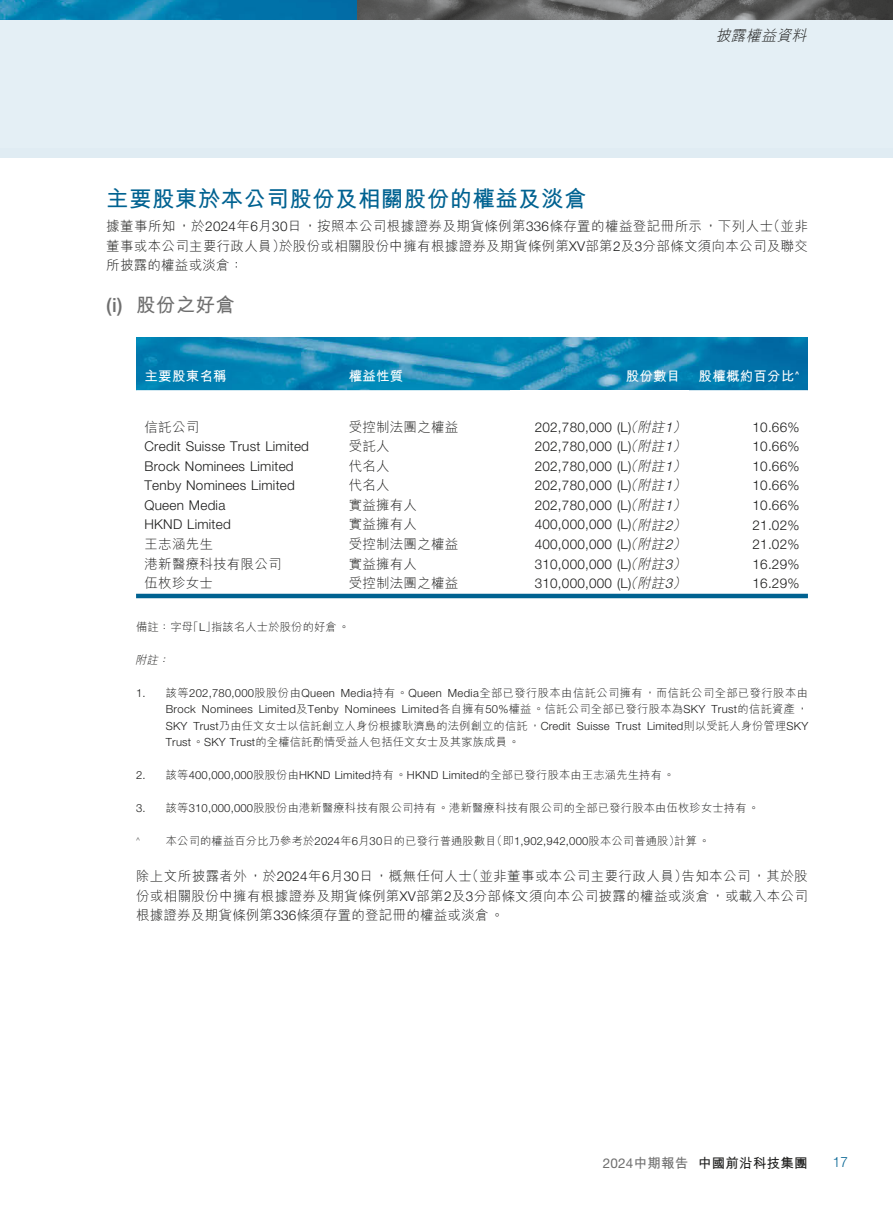
<style>
.page{position:relative;width:893px;height:1212px;background:#fff}
.page>*{position:absolute;margin:0;border:0;box-sizing:border-box;transform-origin:0 0}
.t1{font:700 22.5px "M Hei HK";letter-spacing:.015em;color:#006291}
.t2{font:700 19.5px "M Hei HK";letter-spacing:.015em;color:#6f6f6f}
.t3{font:italic 300 15px "M Hei HK";color:#1c1c1b}
.t4{font:300 14.25px "Helvetica Neue LT Pro";color:#006291;scale:.95 1}
.t5{font:300 13.5px/19.5px "M Hei HK";letter-spacing:.015em;color:#1c1c1b;text-align:justify}
.t6{font:300 13.5px "Helvetica Neue LT Pro";letter-spacing:.015em;color:#1c1c1b}
.t7{font:700 13.5px "M Hei HK";letter-spacing:.015em;color:#fff}
.t8{font:700 13.5px "M Hei HK";letter-spacing:.015em;color:#1c1c1b}
.t9{font:300 11.25px/16.5px "M Hei HK";letter-spacing:.015em;color:#1c1c1b}
.t10{font:300 11.25px "Helvetica Neue LT Pro";letter-spacing:.03em;color:#1c1c1b}
.t11{font:300 11.25px "M Hei HK";letter-spacing:.04em;color:#1c1c1b}
.t12{font:italic 300 11.25px "M Hei HK";color:#1c1c1b}
.t13{font:300 6.6px "Helvetica Neue LT Pro";color:#1c1c1b}
.s1{font-family:"Helvetica Neue LT Pro"}
.s2{font-family:"Helvetica Neue LT Pro";font-weight:500}
.s3{font-family:"M Hei HK";font-style:italic}
.s4{font-style:italic}
.s5{font-family:"M Hei HK"}
.s6{font-family:"Helvetica Neue LT Pro";font-weight:400;color:#6f6f6f}
.s7{color:#6f6f6f}
</style>
<div class="page">
<div style="left:0;top:3px;width:893px;height:155px;background:#e0ecf3"></div>
<img style="left:0;top:19px;width:893px;height:1px">
<img style="left:0;top:0;width:357px;height:19px">
<svg style="left:357px;top:0;width:536px;height:19px;background:#606060"></svg>
<img style="left:136px;top:338px;width:672px;height:52px">
<svg style="left:136px;top:390px;width:672px;height:1px"></svg>
<div style="left:510px;top:390px;width:179px;height:5px;background:#fff"></div>
<hr style="left:136px;top:594px;width:672px;height:4px;background:#006291">
<p class="t3" style="left:715px;top:25px;width:97px">披露權益資料</p>
<h1 class="t1" style="left:106px;top:183px;width:482px">主要股東於本公司股份及相關股份的權益及淡倉</h1>
<p class="t5" style="left:106px;top:216px;width:703px">據董事所知，於<span class="s1">2024</span>年<span class="s1">6</span>月<span class="s1">30</span>日，按照本公司根據證券及期貨條例第<span class="s1">336</span>條存置的權益登記冊所示，下列人士（並非董事或本公司主要行政人員）於股份或相關股份中擁有根據證券及期貨條例第<span class="s1">XV</span>部第<span class="s1">2</span>及<span class="s1">3</span>分部條文須向本公司及聯交所披露的權益或淡倉：</p>
<h2 class="t2" style="left:106px;top:291px;width:130px"><span class="s2">(i)</span> 股份之好倉</h2>
<p class="t7" style="left:145px;top:366px;width:84px">主要股東名稱</p>
<p class="t7" style="left:349px;top:366px;width:56px">權益性質</p>
<p class="t7" style="left:626px;top:366px;width:56px">股份數目</p>
<p class="t7" style="left:699px;top:366px;width:102px">股權概約百分比<sup>^</sup></p>
<p class="t5" style="left:145px;top:417px;width:56px">信託公司</p>
<p class="t5" style="left:349px;top:417px;width:111px">受控制法團之權益</p>
<p class="t6" style="left:535px;top:419px;width:157px">202,780,000 (L)<span class="s3">（附註</span><span class="s4">1</span><span class="s3">）</span></p>
<p class="t6" style="left:752px;top:419px;width:48px">10.66%</p>
<p class="t6" style="left:145px;top:438px;width:166px">Credit Suisse Trust Limited</p>
<p class="t5" style="left:349px;top:436px;width:42px">受託人</p>
<p class="t6" style="left:535px;top:438px;width:157px">202,780,000 (L)<span class="s3">（附註</span><span class="s4">1</span><span class="s3">）</span></p>
<p class="t6" style="left:752px;top:438px;width:48px">10.66%</p>
<p class="t6" style="left:145px;top:458px;width:151px">Brock Nominees Limited</p>
<p class="t5" style="left:349px;top:456px;width:42px">代名人</p>
<p class="t6" style="left:535px;top:458px;width:157px">202,780,000 (L)<span class="s3">（附註</span><span class="s4">1</span><span class="s3">）</span></p>
<p class="t6" style="left:752px;top:458px;width:48px">10.66%</p>
<p class="t6" style="left:145px;top:477px;width:152px">Tenby Nominees Limited</p>
<p class="t5" style="left:349px;top:475px;width:42px">代名人</p>
<p class="t6" style="left:535px;top:477px;width:157px">202,780,000 (L)<span class="s3">（附註</span><span class="s4">1</span><span class="s3">）</span></p>
<p class="t6" style="left:752px;top:477px;width:48px">10.66%</p>
<p class="t6" style="left:145px;top:497px;width:82px">Queen Media</p>
<p class="t5" style="left:349px;top:495px;width:70px">實益擁有人</p>
<p class="t6" style="left:535px;top:497px;width:157px">202,780,000 (L)<span class="s3">（附註</span><span class="s4">1</span><span class="s3">）</span></p>
<p class="t6" style="left:752px;top:497px;width:48px">10.66%</p>
<p class="t6" style="left:145px;top:516px;width:88px">HKND Limited</p>
<p class="t5" style="left:349px;top:514px;width:70px">實益擁有人</p>
<p class="t6" style="left:535px;top:516px;width:157px">400,000,000 (L)<span class="s3">（附註</span><span class="s4">2</span><span class="s3">）</span></p>
<p class="t6" style="left:752px;top:516px;width:48px">21.02%</p>
<p class="t5" style="left:145px;top:534px;width:70px">王志涵先生</p>
<p class="t5" style="left:349px;top:534px;width:111px">受控制法團之權益</p>
<p class="t6" style="left:535px;top:536px;width:157px">400,000,000 (L)<span class="s3">（附註</span><span class="s4">2</span><span class="s3">）</span></p>
<p class="t6" style="left:752px;top:536px;width:48px">21.02%</p>
<p class="t5" style="left:145px;top:553px;width:139px">港新醫療科技有限公司</p>
<p class="t5" style="left:349px;top:553px;width:70px">實益擁有人</p>
<p class="t6" style="left:535px;top:555px;width:157px">310,000,000 (L)<span class="s3">（附註</span><span class="s4">3</span><span class="s3">）</span></p>
<p class="t6" style="left:752px;top:555px;width:48px">16.29%</p>
<p class="t5" style="left:145px;top:573px;width:70px">伍枚珍女士</p>
<p class="t5" style="left:349px;top:573px;width:111px">受控制法團之權益</p>
<p class="t6" style="left:535px;top:575px;width:157px">310,000,000 (L)<span class="s3">（附註</span><span class="s4">3</span><span class="s3">）</span></p>
<p class="t6" style="left:752px;top:575px;width:48px">16.29%</p>
<p class="t9" style="left:136px;top:618px;width:215px">備註：字母「<span class="s1">L</span>」指該名人士於股份的好倉。</p>
<p class="t12" style="left:135px;top:652px;width:39px">附註：</p>
<p class="t11" style="left:136px;top:685px;width:673px"><span class="s1">1.</span> 該等<span class="s1">202,780,000</span>股股份由<span class="s1">Queen Media</span>持有。<span class="s1">Queen Media</span>全部已發行股本由信託公司擁有，而信託公司全部已發行股本由</p>
<p class="t10" style="left:166px;top:702px;width:644px">Brock Nominees Limited<span class="s5">及</span>Tenby Nominees Limited<span class="s5">各自擁有</span>50%<span class="s5">權益。信託公司全部已發行股本為</span>SKY Trust<span class="s5">的信託資產，</span></p>
<p class="t9" style="left:166px;top:717px;width:644px"><span class="s1">SKY Trust</span>乃由任文女士以信託創立人身份根據耿濟島的法例創立的信託，<span class="s1">Credit Suisse Trust Limited</span>則以受託人身份管理<span class="s1">SKY<br>Trust</span>。<span class="s1">SKY Trust</span>的全權信託酌情受益人包括任文女士及其家族成員。</p>
<p class="t10" style="left:136px;top:768px;width:540px">2. <span class="s5">該等</span>400,000,000<span class="s5">股股份由</span>HKND Limited<span class="s5">持有。</span>HKND Limited<span class="s5">的全部已發行股本由王志涵先生持有。</span></p>
<p class="t9" style="left:136px;top:800px;width:625px"><span class="s1">3.</span> 該等<span class="s1">310,000,000</span>股股份由港新醫療科技有限公司持有。港新醫療科技有限公司的全部已發行股本由伍枚珍女士持有。</p>
<p class="t13" style="left:136px;top:835px;width:5px">^</p>
<p class="t9" style="left:166px;top:833px;width:546px">本公司的權益百分比乃參考於<span class="s1">2024</span>年<span class="s1">6</span>月<span class="s1">30</span>日的已發行普通股數目（即<span class="s1">1,902,942,000</span>股本公司普通股）計算。</p>
<p class="t5" style="left:136px;top:866px;width:673px">除上文所披露者外，於<span class="s1">2024</span>年<span class="s1">6</span>月<span class="s1">30</span>日，概無任何人士（並非董事或本公司主要行政人員）告知本公司，其於股份或相關股份中擁有根據證券及期貨條例第<span class="s1">XV</span>部第<span class="s1">2</span>及<span class="s1">3</span>分部條文須向本公司披露的權益或淡倉，或載入本公司根據證券及期貨條例第<span class="s1">336</span>條須存置的登記冊的權益或淡倉。</p>
<p class="t8" style="left:603px;top:1153px;width:206px"><span class="s6">2024</span><span class="s7">中期報告</span> 中國前沿科技集團</p>
<p class="t4" style="left:833px;top:1153px;width:18px">17</p>
</div>
